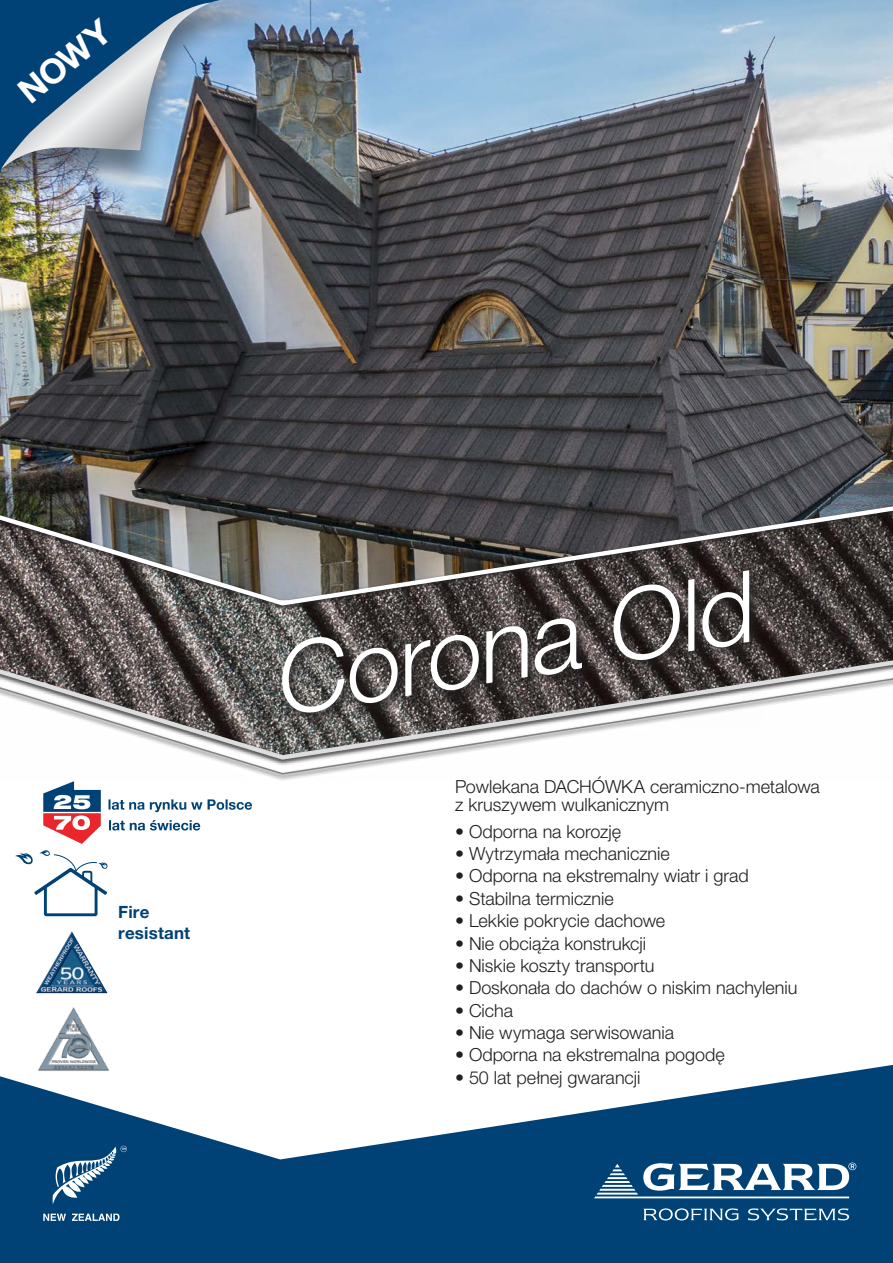
<style>
.page{position:relative;width:893px;height:1263px;background:#fff}
.page>*{position:absolute;margin:0;border:0;box-sizing:border-box;transform-origin:0 0}
.t1{font:italic 300 99px "Helvetica Neue LT Pro";color:#fff}
.t2{font:700 33.9px "Helvetica Neue LT Pro";color:#fff;scale:1.04 1}
.t3{font:300 18px/18px "Helvetica Neue LT Pro";color:#231f20}
.t4{font:700 16.95px/21.8px "Helvetica Neue LT Pro";letter-spacing:.01em;color:#004275}
</style>
<div class="page">
<img style="left:0;top:0;width:893px;height:498px">
<svg style="left:0;top:1065px;width:893px;height:198px;fill:#004275"></svg>
<svg style="left:15px;top:850px;width:93px;height:66px"></svg>
<svg style="left:108px;top:799px;width:144px;height:31px"></svg>
<svg style="left:43px;top:781px;width:58px;height:63px"></svg>
<img style="left:62px;top:931px;width:10px;height:17px">
<svg style="left:53px;top:1146px;width:74px;height:58px;background:#31668f"></svg>
<svg style="left:43px;top:1213px;width:77px;height:8px"></svg>
<img style="left:35px;top:1007px;width:76px;height:66px">
<svg style="left:594px;top:1162px;width:262px;height:36px"></svg>
<svg style="left:643px;top:1208px;width:96px;height:12px"></svg>
<svg style="left:748px;top:1208px;width:101px;height:12px"></svg>
<svg style="left:0;top:608px;width:893px;height:173px"></svg>
<svg style="left:0;top:498px;width:893px;height:110px;background:#595655"></svg>
<svg style="left:0;top:652px;width:893px;height:20px;background:#5c5654"></svg>
<svg style="left:0;top:672px;width:893px;height:103px"></svg>
<svg style="left:279px;top:567px;width:483px;height:158px;background:#595452"></svg>
<div style="left:0;top:0;width:292px;height:242px;background:#231f20;opacity:.5"></div>
<svg style="left:0;top:0;width:220px;height:173px;background:#5d7e99"></svg>
<h2 class="t2" style="left:10px;top:79px;width:106px;rotate:-39deg">NOWY</h2>
<p class="t4" style="left:118px;top:900px;width:73px">Fire resistant</p>
<h1 class="t1" style="left:263px;top:622px;width:484px;rotate:-9deg">Corona Old</h1>
<p class="t3" style="left:455px;top:777px;width:366px">Powlekana DACHÓWKA ceramiczno-metalowa z kruszywem wulkanicznym</p>
<p class="t3" style="left:455px;top:822px;width:168px">• Odporna na korozję</p>
<p class="t3" style="left:455px;top:844px;width:216px">• Wytrzymała mechanicznie</p>
<p class="t3" style="left:455px;top:867px;width:295px">• Odporna na ekstremalny wiatr i grad</p>
<p class="t3" style="left:455px;top:889px;width:160px">• Stabilna termicznie</p>
<p class="t3" style="left:455px;top:911px;width:212px">• Lekkie pokrycie dachowe</p>
<p class="t3" style="left:455px;top:934px;width:193px">• Nie obciąża konstrukcji</p>
<p class="t3" style="left:455px;top:956px;width:201px">• Niskie koszty transportu</p>
<p class="t3" style="left:455px;top:978px;width:344px">• Doskonała do dachów o niskim nachyleniu</p>
<p class="t3" style="left:455px;top:1001px;width:60px">• Cicha</p>
<p class="t3" style="left:455px;top:1023px;width:220px">• Nie wymaga serwisowania</p>
<p class="t3" style="left:455px;top:1045px;width:271px">• Odporna na ekstremalna pogodę</p>
<p class="t3" style="left:455px;top:1068px;width:187px">• 50 lat pełnej gwarancji</p>
</div>
